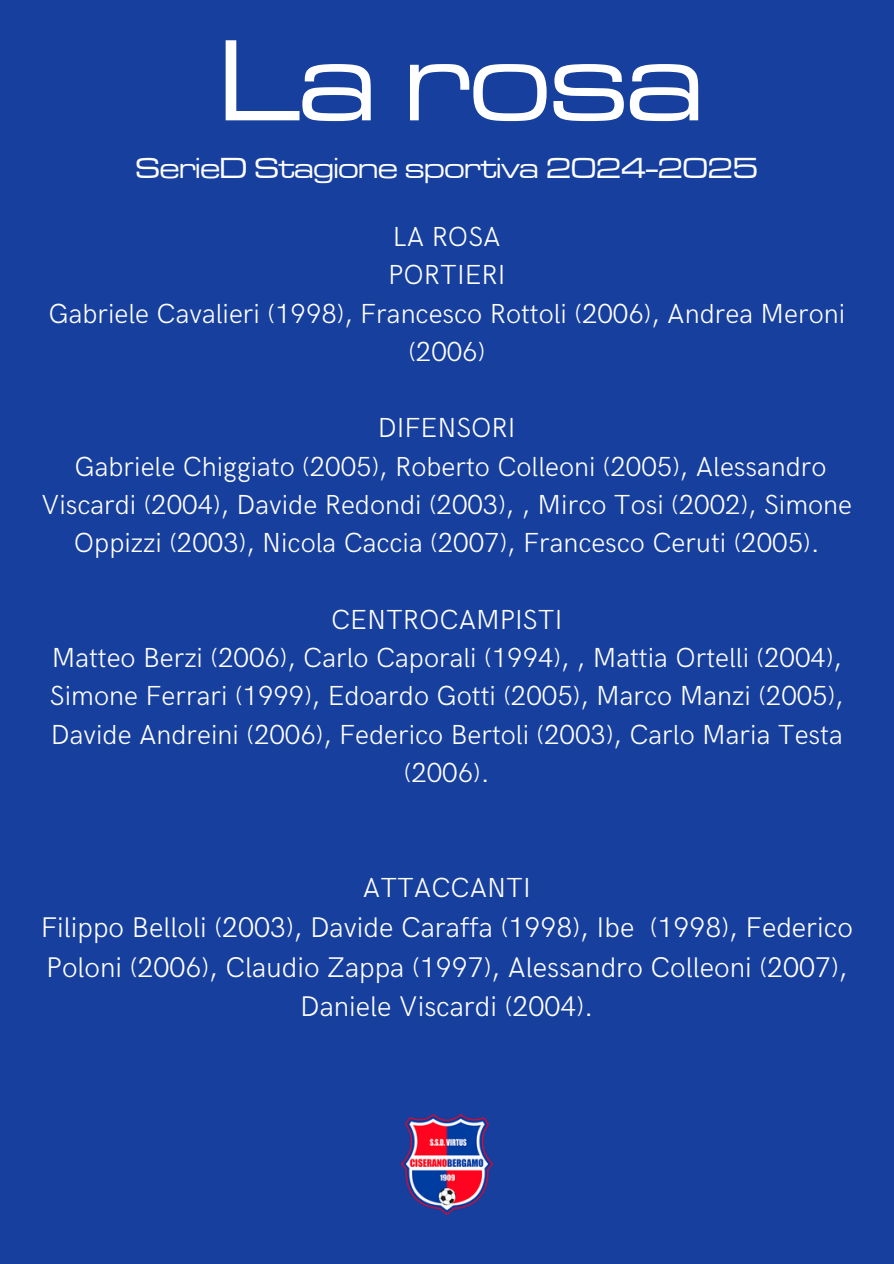
<style>
.page{position:relative;width:894px;height:1264px;background:#fff}
.page>*{position:absolute;margin:0;border:0;box-sizing:border-box;transform-origin:0 0}
.t1{font:500 expanded 120px "Microgramma Com";color:#fff}
.t2{font:500 expanded 30px "Microgramma Com";color:#fff}
.t3{font:300 28.5px/39.3px "HK Grotesk";color:#fff;text-align:center}
.t4{font:300 27.6px/38.2px "HK Grotesk";color:#fff;text-align:center}
</style>
<div class="page">
<div style="left:0;top:0;width:893px;height:1263px;background:#163f9e"></div>
<img style="left:401px;top:1114px;width:91px;height:100px">
<h1 class="t1" style="left:219px;top:-1px;width:484px">La rosa</h1>
<p class="t2" style="left:136px;top:148px;width:623px">SerieD Stagione sportiva 2024-2025</p>
<p class="t4" style="left:393px;top:219px;width:109px">LA ROSA</p>
<p class="t4" style="left:388px;top:257px;width:119px">PORTIERI</p>
<p class="t4" style="left:48px;top:295px;width:798px">Gabriele Cavalieri (1998), Francesco Rottoli (2006), Andrea Meroni (2006)</p>
<p class="t4" style="left:378px;top:410px;width:139px">DIFENSORI</p>
<p class="t4" style="left:42px;top:448px;width:811px">Gabriele Chiggiato (2005), Roberto Colleoni (2005), Alessandro<br>Viscardi (2004), Davide Redondi (2003), , Mirco Tosi (2002), Simone<br>Oppizzi (2003), Nicola Caccia (2007), Francesco Ceruti (2005).</p>
<p class="t4" style="left:331px;top:601px;width:233px">CENTROCAMPISTI</p>
<p class="t4" style="left:50px;top:639px;width:794px">Matteo Berzi (2006), Carlo Caporali (1994), , Mattia Ortelli (2004), Simone Ferrari (1999), Edoardo Gotti (2005), Marco Manzi (2005), Davide Andreini (2006), Federico Bertoli (2003), Carlo Maria Testa (2006).</p>
<p class="t4" style="left:363px;top:869px;width:169px">ATTACCANTI</p>
<p class="t3" style="left:41px;top:908px;width:813px">Filippo Belloli (2003), Davide Caraffa (1998), Ibe (1998), Federico<br>Poloni (2006), Claudio Zappa (1997), Alessandro Colleoni (2007),<br>Daniele Viscardi (2004).</p>
</div>
